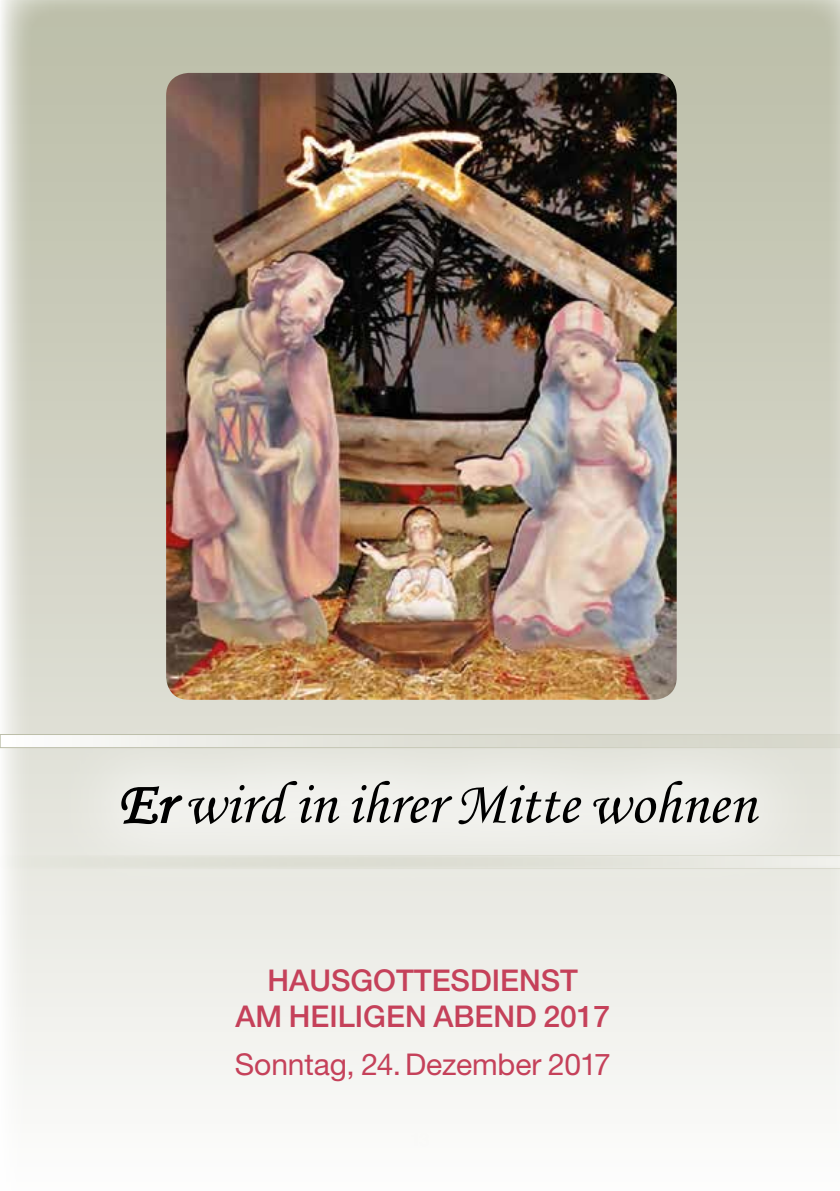
<style>
.page{position:relative;width:840px;height:1191px;background:#fff}
.page>*{position:absolute;margin:0;border:0;box-sizing:border-box;transform-origin:0 0}
.t1{font:60px "Monotype Corsiva";color:#000}
.t2{font:500 30px/36px "Helvetica Neue LT";color:#c5415a;text-align:center}
.t3{font:30px "Helvetica Neue LT";letter-spacing:-.005em;color:#c5415a}
</style>
<div class="page">
<div style="left:0;top:0;width:839px;height:1191px;background:linear-gradient(to bottom,#babba6,#fbfbfa)"></div>
<img style="left:166px;top:73px;width:510px;height:627px">
<div style="left:45px;top:705px;width:788px;height:196px;background:#fff;opacity:.75"></div>
<svg style="left:120px;top:785px;width:63px;height:40px;background:#b5b5b2"></svg>
<svg style="left:0;top:734px;width:839px;height:14px;background:#dfdfd6"></svg>
<svg style="left:0;top:855px;width:839px;height:13px;background:#e2e3da"></svg>
<h1 class="t1" style="left:118px;top:767px;width:639px">Er wird in ihrer Mitte wohnen</h1>
<p class="t2" style="left:235px;top:962px;width:376px">HAUSGOTTESDIENST<br>AM HEILIGEN ABEND 2017</p>
<p class="t3" style="left:235px;top:1046px;width:377px">Sonntag, 24.Dezember 2017</p>
</div>
